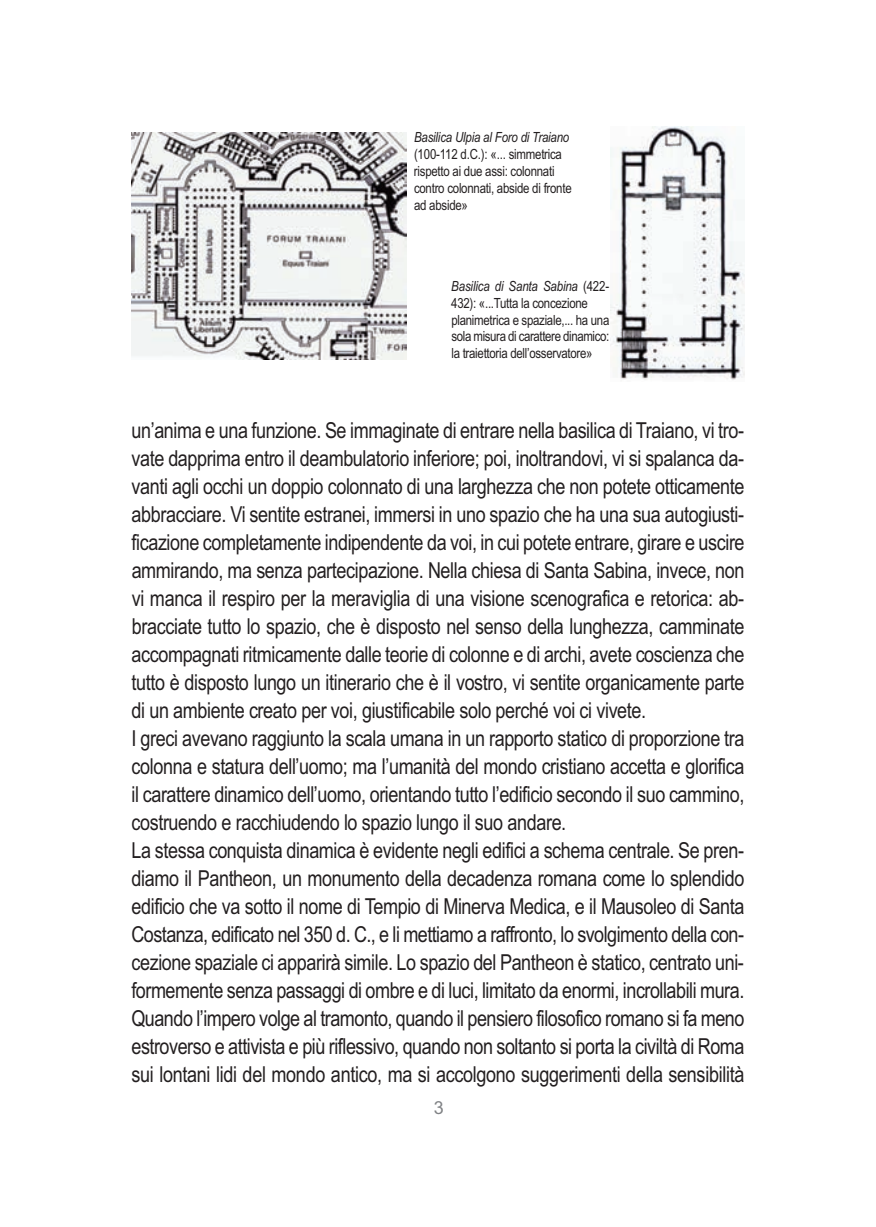
<style>
.page{position:relative;width:876px;height:1227px;background:#fff}
.page>*{position:absolute;margin:0;border:0;box-sizing:border-box;transform-origin:0 0}
.t1{font:22px/28px "Arial Narrow";letter-spacing:-.02em;color:#231f20}
.t2{font:18px "Arial";color:#808285}
.t3{font:14px/16.8px "Arial Narrow";letter-spacing:-.02em;color:#231f20}
.t4{font:italic 14px "Arial Narrow";letter-spacing:-.015em;color:#231f20}
.s1{font-style:italic}
</style>
<div class="page">
<img style="left:131px;top:132px;width:276px;height:228px">
<img style="left:610px;top:127px;width:134px;height:253px">
<p class="t4" style="left:414px;top:129px;width:157px">Basilica Ulpia al Foro di Traiano</p>
<p class="t3" style="left:414px;top:146px;width:159px">(100-112 d.C.): «... simmetrica rispetto ai due assi: colonnati contro colonnati, abside di fronte ad abside»</p>
<p class="t3" style="left:451px;top:278px;width:159px"><span class="s1">Basilica di Santa Sabina</span> (422- 432): «...Tutta la con ce zione planimetrica e spa ziale,... ha una sola misura di carattere di na mi co: la traiettoria del l’os servatore»</p>
<p class="t1" style="left:131px;top:416px;width:614px">un’anima e una funzione. Se immaginate di entrare nella basilica di Traiano, vi tro&shy;vate dapprima entro il deambulatorio inferiore; poi, inoltrandovi, vi si spalanca da&shy;vanti agli occhi un doppio colonnato di una larghezza che non potete otticamente abbracciare. Vi sentite estranei, immersi in uno spazio che ha una sua autogiusti&shy;ficazione completamente indipendente da voi, in cui potete entrare, girare e uscire ammirando, ma senza partecipazione. Nella chiesa di Santa Sabina, invece, non vi manca il respiro per la meraviglia di una visione scenografica e retorica: ab&shy;bracciate tutto lo spazio, che è disposto nel senso della lunghezza, camminate accompagnati ritmicamente dalle teorie di colonne e di archi, avete coscienza che tutto è disposto lungo un itinerario che è il vostro, vi sentite organicamente parte di un ambiente creato per voi, giustificabile solo perché voi ci vivete.<br>I greci avevano raggiunto la scala umana in un rapporto statico di proporzione tra colonna e statura dell’uomo; ma l’umanità del mondo cristiano accetta e glorifica il carattere dinamico dell’uomo, orientando tutto l’edificio secondo il suo cammino, costruendo e racchiudendo lo spazio lungo il suo andare.<br>La stessa conquista dinamica è evidente negli edifici a schema centrale. Se pren&shy;diamo il Pantheon, un monumento della decadenza romana come lo splendido edificio che va sotto il nome di Tempio di Minerva Medica, e il Mausoleo di Santa Costanza, edificato nel 350 d. C., e li mettiamo a raffronto, lo svolgimento della con&shy;cezione spaziale ci apparirà simile. Lo spazio del Pantheon è statico, centrato uni&shy;formemente senza passaggi di ombre e di luci, limitato da enormi, incrollabili mura.<br>Quando l’impero volge al tramonto, quando il pensiero filosofico romano si fa meno estroverso e attivista e più riflessivo, quando non soltanto si porta la civiltà di Roma sui lontani lidi del mondo antico, ma si accolgono suggerimenti della sensibilità</p>
<p class="t2" style="left:434px;top:1097px;width:12px">3</p>
</div>
